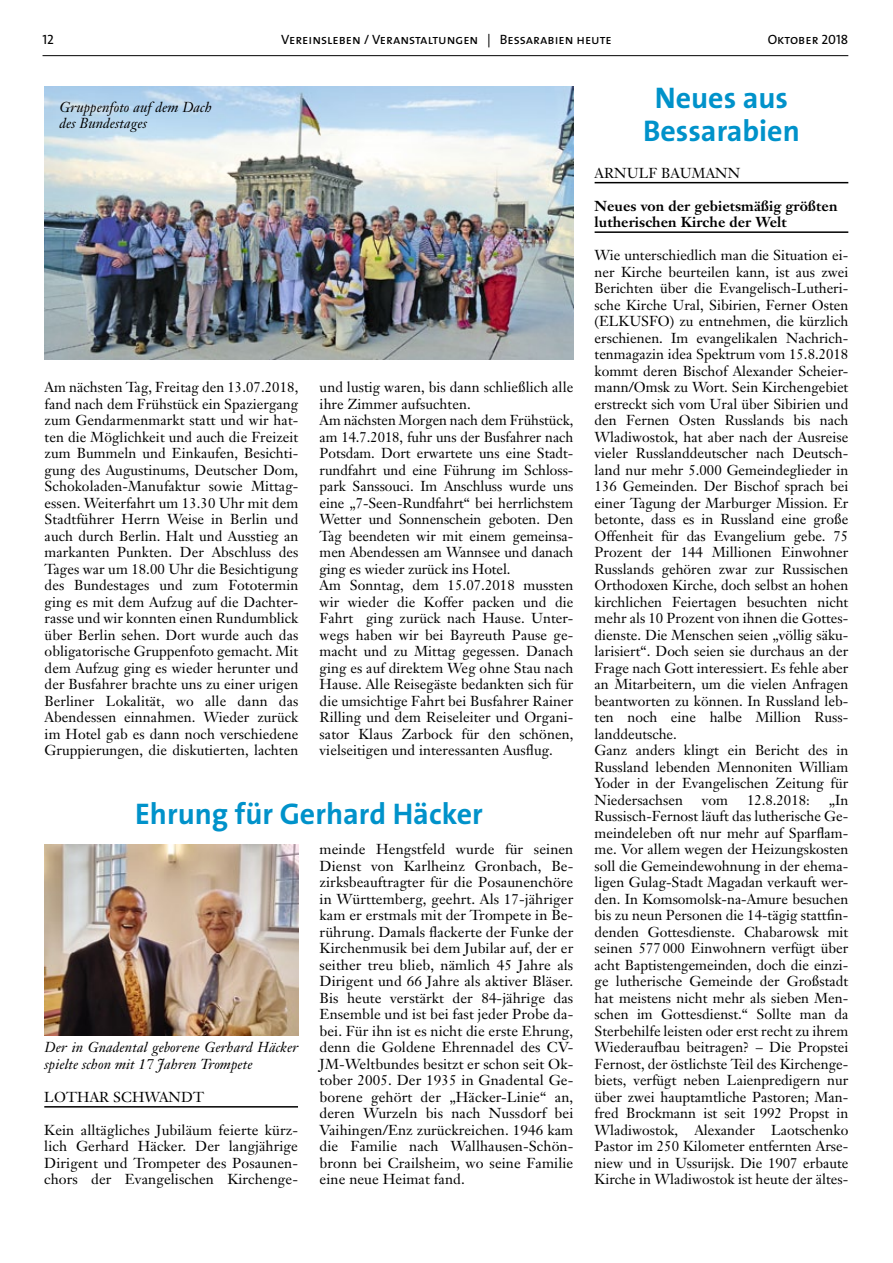
<style>
.page{position:relative;width:893px;height:1263px;background:#fff}
.page>*{position:absolute;margin:0;border:0;box-sizing:border-box;transform-origin:0 0}
.t1{font:700 30px/33px "The Sans B7";color:#0092ca;text-align:center}
.t2{font:14.25px/16.5px "Janson Text";color:#000}
.t3{font:italic 14.25px/16.5px "Janson Text";letter-spacing:.005em;color:#000}
.t4{font:700 14.25px/16.5px "Janson Text";letter-spacing:.005em;color:#000}
.t5{font:13.5px "The Sans Caps";color:#000}
</style>
<div class="page">
<hr style="left:43px;top:55px;width:805px;height:1px;background:#000">
<hr style="left:595px;top:182px;width:253px;height:1px;background:#000">
<hr style="left:595px;top:231px;width:253px;height:2px;background:#000">
<hr style="left:44px;top:1106px;width:254px;height:1px;background:#000">
<img style="left:45px;top:844px;width:253px;height:192px">
<img style="left:45px;top:87px;width:528px;height:272px">
<p class="t5" style="left:43px;top:28px;width:13px">12</p>
<p class="t5" style="left:281px;top:28px;width:332px">Vereinsleben / Veranstaltungen | Bessarabien heute</p>
<p class="t5" style="left:768px;top:28px;width:82px">Oktober 2018</p>
<p class="t3" style="left:60px;top:99px;width:154px">Gruppenfoto auf dem Dach des Bundestages</p>
<p class="t2" style="left:45px;top:379px;width:255px;text-align:justify">Am nächsten Tag, Freitag den 13.07.2018, fand nach dem Frühstück ein Spaziergang zum Gendarmenmarkt statt und wir hat&shy;ten die Möglichkeit und auch die Freizeit zum Bummeln und Einkaufen, Besichti&shy;gung des Augustinums, Deutscher Dom, Schokoladen-Manufaktur sowie Mittag&shy;essen. Weiterfahrt um 13.30 Uhr mit dem Stadtführer Herrn Weise in Berlin und auch durch Berlin. Halt und Ausstieg an markanten Punkten. Der Abschluss des Tages war um 18.00 Uhr die Besichtigung des Bundestages und zum Fototermin ging es mit dem Aufzug auf die Dachter&shy;rasse und wir konnten einen Rundumblick über Berlin sehen. Dort wurde auch das obligatorische Gruppenfoto gemacht. Mit dem Aufzug ging es wieder herunter und der Busfahrer brachte uns zu einer urigen Berliner Lokalität, wo alle dann das Abendessen einnahmen. Wieder zurück im Hotel gab es dann noch verschiedene Gruppierungen, die diskutierten, lachten</p>
<p class="t2" style="left:320px;top:379px;width:255px">und lustig waren, bis dann schließlich alle ihre Zimmer aufsuchten.<br>Am nächsten Morgen nach dem Frühstück, am 14.7.2018, fuhr uns der Busfahrer nach Potsdam. Dort erwartete uns eine Stadt&shy;rundfahrt und eine Führung im Schloss&shy;park Sanssouci. Im Anschluss wurde uns eine „7-Seen-Rundfahrt“ bei herrlichstem Wetter und Sonnenschein geboten. Den Tag beendeten wir mit einem gemeinsa&shy;men Abendessen am Wannsee und danach ging es wieder zurück ins Hotel.<br>Am Sonntag, dem 15.07.2018 mussten wir wieder die Koffer packen und die Fahrt ging zurück nach Hause. Unter&shy;wegs haben wir bei Bayreuth Pause ge&shy;macht und zu Mittag gegessen. Danach ging es auf direktem Weg ohne Stau nach Hause. Alle Reisegäste bedankten sich für die umsichtige Fahrt bei Busfahrer Rainer Rilling und dem Reiseleiter und Organi&shy;sator Klaus Zarbock für den schönen, vielseitigen und interessanten Ausflug.</p>
<h1 class="t1" style="left:135px;top:798px;width:349px">Ehrung für Gerhard Häcker</h1>
<p class="t3" style="left:45px;top:1039px;width:255px">Der in Gnadental geborene Gerhard Häcker spielte schon mit 17 Jahren Trompete</p>
<p class="t2" style="left:44px;top:1088px;width:22px">Lothar</p>
<p class="t2" style="left:113px;top:1088px;width:21px">Schwandt</p>
<p class="t2" style="left:44px;top:1121px;width:255px;text-align:justify">Kein alltägliches Jubiläum feierte kürz&shy;lich Gerhard Häcker. Der langjährige Dirigent und Trompeter des Posaunen&shy;chors der Evangelischen Kirchenge-</p>
<p class="t2" style="left:320px;top:841px;width:255px">meinde Hengstfeld wurde für seinen Dienst von Karlheinz Gronbach, Be&shy;zirksbeauftragter für die Posaunenchöre in Württemberg, geehrt. Als 17-jähriger kam er erstmals mit der Trompete in Be&shy;rührung. Damals flackerte der Funke der Kirchenmusik bei dem Jubilar auf, der er seither treu blieb, nämlich 45 Jahre als Dirigent und 66 Jahre als aktiver Bläser.<br>Bis heute verstärkt der 84-jährige das Ensemble und ist bei fast jeder Probe da&shy;bei. Für ihn ist es nicht die erste Ehrung, denn die Goldene Ehrennadel des CV-JM-Weltbundes besitzt er schon seit Ok&shy;tober 2005. Der 1935 in Gnadental Ge&shy;borene gehört der „Häcker-Linie“ an, deren Wurzeln bis nach Nussdorf bei Vaihingen/Enz zurückreichen. 1946 kam die Familie nach Wallhausen-Schön&shy;bronn bei Crailsheim, wo seine Familie eine neue Heimat fand.</p>
<h1 class="t1" style="left:643px;top:82px;width:158px">Neues aus<br>Bessarabien</h1>
<p class="t2" style="left:595px;top:164px;width:22px">Arnulf</p>
<p class="t2" style="left:661px;top:164px;width:22px">Baumann</p>
<p class="t4" style="left:595px;top:197px;width:244px">Neues von der gebietsmäßig größten lutherischen Kirche der Welt</p>
<p class="t2" style="left:595px;top:247px;width:255px">Wie unterschiedlich man die Situation ei&shy;ner Kirche beurteilen kann, ist aus zwei Berichten über die Evangelisch-Lutheri&shy;sche Kirche Ural, Sibirien, Ferner Osten (ELKUSFO) zu entnehmen, die kürzlich erschienen. Im evangelikalen Nachrich&shy;tenmagazin idea Spektrum vom 15.8.2018 kommt deren Bischof Alexander Scheier&shy;mann/Omsk zu Wort. Sein Kirchengebiet erstreckt sich vom Ural über Sibirien und den Fernen Osten Russlands bis nach Wladiwostok, hat aber nach der Ausreise vieler Russlanddeutscher nach Deutsch&shy;land nur mehr 5.000 Gemeindeglieder in 136 Gemeinden. Der Bischof sprach bei einer Tagung der Marburger Mission. Er betonte, dass es in Russland eine große Offenheit für das Evangelium gebe. 75<br>Prozent der 144 Millionen Einwohner Russlands gehören zwar zur Russischen Orthodoxen Kirche, doch selbst an hohen kirchlichen Feiertagen besuchten nicht mehr als 10 Prozent von ihnen die Gottes&shy;dienste. Die Menschen seien „völlig säku&shy;larisiert“. Doch seien sie durchaus an der Frage nach Gott interessiert. Es fehle aber an Mitarbeitern, um die vielen Anfragen beantworten zu können. In Russland leb&shy;ten noch eine halbe Million Russ&shy;landdeutsche.<br>Ganz anders klingt ein Bericht des in Russland lebenden Mennoniten William Yoder in der Evangelischen Zeitung für Niedersachsen</p>
<p class="t2" style="left:595px;top:791px;width:255px;text-align:justify;text-indent:234px">„In Russisch-Fernost läuft das lutherische Ge&shy;meindeleben oft nur mehr auf Sparflam&shy;me. Vor allem wegen der Heizungskosten soll die Gemeindewohnung in der ehema&shy;ligen Gulag-Stadt Magadan verkauft wer&shy;den. In Komsomolsk-na-Amure besuchen bis zu neun Personen die 14-tägig stattfin&shy;denden Gottesdienste. Chabarowsk mit seinen 577000 Einwohnern verfügt über acht Baptistengemeinden, doch die einzi&shy;ge lutherische Gemeinde der Großstadt hat meistens nicht mehr als sieben Men&shy;schen im Gottesdienst.“ Sollte man da Sterbehilfe leisten oder erst recht zu ihrem Wiederaufbau beitragen? – Die Propstei Fernost, der östlichste Teil des Kirchenge&shy;biets, verfügt neben Laienpredigern nur über zwei hauptamtliche Pastoren; Man&shy;fred Brockmann ist seit 1992 Propst in Wladiwostok, Alexander Laotschenko Pastor im 250 Kilometer entfernten Arse&shy;niew und in Ussurijsk. Die 1907 erbaute Kirche in Wladiwostok ist heute der ältes-</p>
<p class="t2" style="left:702px;top:791px;width:28px">vom</p>
<p class="t2" style="left:747px;top:791px;width:64px">12.8.2018:</p>
</div>
